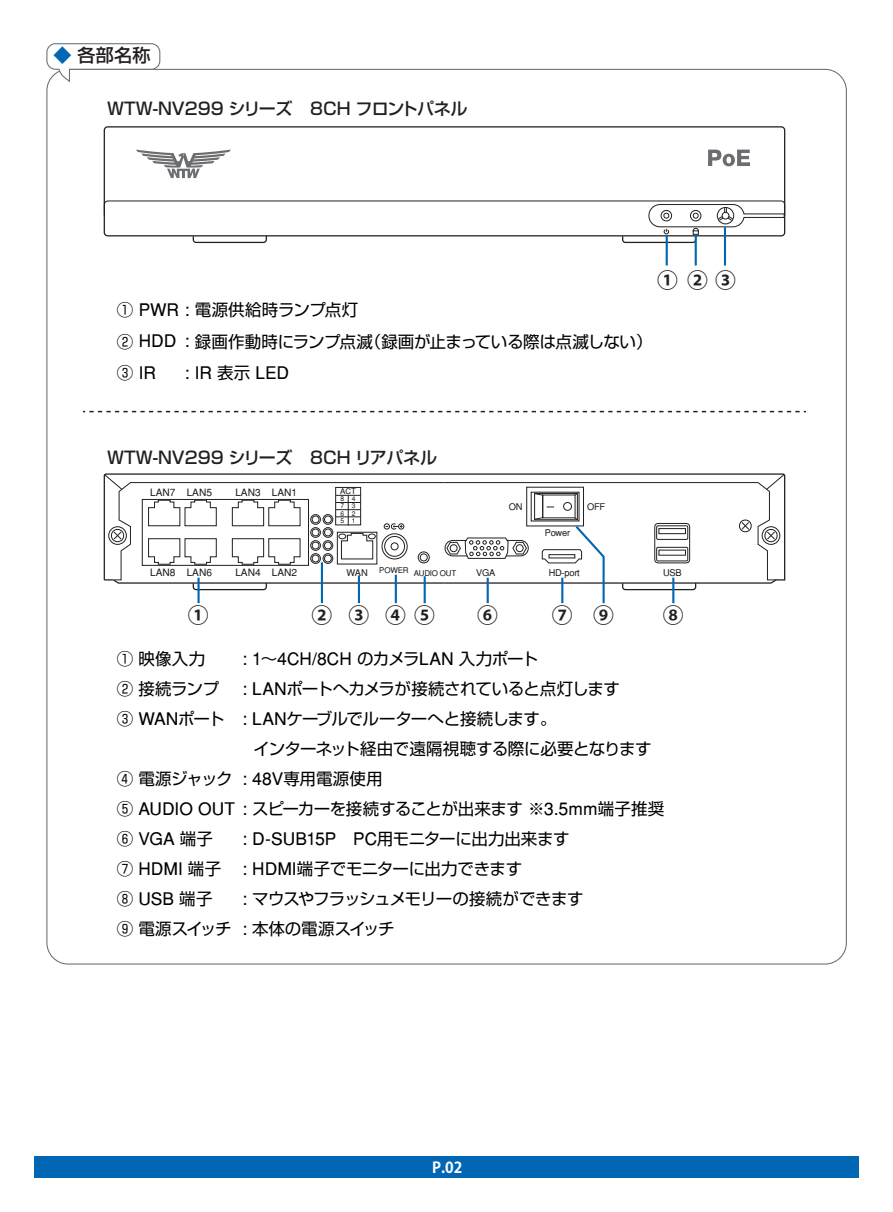
<style>
.page{position:relative;width:893px;height:1212px;background:#fff}
.page>*{position:absolute;margin:0;border:0;box-sizing:border-box;transform-origin:0 0}
.t1{font:700 21px "Koz Go Pro";letter-spacing:.445em;color:#231f20}
.t2{font:500 18px "Shin Go Pro";color:#231f20}
.t3{font:17.4px "Helvetica";letter-spacing:-.01em;color:#000001}
.t4{font:500 16.95px "Shin Go Pro";color:#231f20}
.t5{font:16.5px/30px "Shin Go Pro";letter-spacing:-.025em;color:#000001}
.t6{font:16.5px/30px "Shin Go Pro";letter-spacing:-.05em;color:#000001}
.t7{font:16.5px "Shin Go Pro";letter-spacing:-.06em;color:#000001}
.t8{font:700 15px "Koz Go Pro";color:#fff}
.t9{font:10.05px "Helvetica";color:#231f20}
.t10{font:9.3px "Helvetica";letter-spacing:-.025em;color:#231f20}
.t11{font:7.95px "Helvetica";letter-spacing:-.025em;color:#231f20}
.t12{font:6.6px/7.4px "Helvetica";color:#231f20;text-align:justify}
.s1{color:#0166b3}
.s2{font-family:"Helvetica";font-size:17.4px}
.s3{font-family:"Shin Go Pro";font-size:16.5px}
.s4{font-size:9.3px}
.s5{font-family:"Helvetica";font-size:17.55px}
</style>
<div class="page">
<div style="left:104px;top:126px;width:681px;height:110px;border:1px solid #231f20;border-radius:3px"></div>
<svg style="left:136px;top:150px;width:95px;height:28px"></svg>
<svg style="left:708px;top:150px;width:42px;height:16px"></svg>
<svg style="left:104px;top:200px;width:681px;height:44px"></svg>
<svg style="left:83px;top:411px;width:723px;height:1px"></svg>
<svg style="left:46px;top:43px;width:115px;height:40px"></svg>
<svg style="left:103px;top:473px;width:682px;height:131px"></svg>
<hr style="left:666px;top:236px;width:2px;height:29px;background:#0166b3">
<hr style="left:695px;top:235px;width:2px;height:30px;background:#0166b3">
<hr style="left:724px;top:227px;width:2px;height:38px;background:#0166b3">
<div style="left:34px;top:1157px;width:825px;height:21px;background:#0166b3"></div>
<p class="t2" style="left:53px;top:41px;width:99px"><span class="s1">◆</span> 各部名称</p>
<p class="t4" style="left:107px;top:95px;width:362px">WTW-NV299 シリーズ 8CH フロントパネル</p>
<p class="t5" style="left:117px;top:292px;width:537px;line-height:31.5px">① <span class="s2">PWR :</span> 電源供給時ランプ点灯<br>② <span class="s2">HDD :</span> 録画作動時にランプ点滅（録画が止まっている際は点滅しない）</p>
<p class="t3" style="left:117px;top:362px;width:41px"><span class="s3">③</span> IR</p>
<p class="t3" style="left:185px;top:362px;width:105px">: IR <span class="s3">表示</span> LED</p>
<p class="t1" style="left:657px;top:267px;width:80px">①②③</p>
<p class="t4" style="left:107px;top:443px;width:331px">WTW-NV299 シリーズ 8CH リアパネル</p>
<p class="t9" style="left:150px;top:486px;width:27px">LAN7</p>
<p class="t9" style="left:150px;top:566px;width:27px">LAN8</p>
<p class="t9" style="left:187px;top:486px;width:27px">LAN5</p>
<p class="t9" style="left:187px;top:566px;width:27px">LAN6</p>
<p class="t9" style="left:235px;top:486px;width:27px">LAN3</p>
<p class="t9" style="left:272px;top:486px;width:27px">LAN1</p>
<p class="t11" style="left:340px;top:487px;width:17px">ACT</p>
<p class="t12" style="left:352px;top:495px;width:5px">4<br>3<br>2<br>1</p>
<p class="t12" style="left:340px;top:495px;width:5px">8<br>7<br>6<br>5</p>
<p class="t9" style="left:235px;top:566px;width:27px">LAN4</p>
<p class="t9" style="left:272px;top:566px;width:27px">LAN2</p>
<p class="t11" style="left:346px;top:568px;width:111px"><span class="s4">WAN</span> POWER AUDIO OUT</p>
<p class="t10" style="left:476px;top:567px;width:21px">VGA</p>
<p class="t10" style="left:509px;top:501px;width:15px">ON</p>
<p class="t10" style="left:587px;top:501px;width:20px">OFF</p>
<p class="t10" style="left:545px;top:527px;width:27px">Power</p>
<p class="t10" style="left:549px;top:567px;width:33px">HD-port</p>
<p class="t10" style="left:663px;top:567px;width:20px">USB</p>
<p class="t1" style="left:188px;top:602px;width:22px">①</p>
<p class="t1" style="left:311px;top:602px;width:125px">②③④⑤</p>
<p class="t1" style="left:477px;top:602px;width:22px">⑥</p>
<p class="t1" style="left:552px;top:602px;width:64px">⑦ ⑨</p>
<p class="t1" style="left:663px;top:602px;width:22px">⑧</p>
<p class="t5" style="left:117px;top:642px;width:90px">① 映像入力</p>
<p class="t7" style="left:242px;top:645px;width:297px"><span class="s2">:</span> <span class="s5">1</span>～<span class="s5">4</span><span class="s2">CH/</span><span class="s5">8</span><span class="s2">CH</span> のカメラ<span class="s2">LAN</span> 入力ポート</p>
<p class="t5" style="left:117px;top:672px;width:104px">② 接続ランプ</p>
<p class="t5" style="left:242px;top:672px;width:379px"><span class="s2">: LAN</span>ポートへカメラが接続されていると点灯します</p>
<p class="t6" style="left:117px;top:702px;width:441px">③ <span class="s2">WAN</span>ポート <span class="s2">: LAN</span>ケーブルでルーターへと接続します。</p>
<p class="t5" style="left:254px;top:732px;width:400px">インターネット経由で遠隔視聴する際に必要となります</p>
<p class="t5" style="left:117px;top:762px;width:267px">④ 電源ジャック <span class="s2">:</span> <span class="s5">48</span><span class="s2">V</span>専用電源使用</p>
<p class="t5" style="left:117px;top:792px;width:549px">⑤ <span class="s2">AUDIO OUT :</span> スピーカーを接続することが出来ます ※<span class="s5">3</span><span class="s2">.</span><span class="s5">5</span><span class="s2">mm</span>端子推奨</p>
<p class="t5" style="left:117px;top:822px;width:98px">⑥ <span class="s2">VGA</span> 端子</p>
<p class="t5" style="left:117px;top:822px;width:454px;text-indent:125px"><span class="s2">: D-SUB</span><span class="s5">15</span><span class="s2">P PC</span>用モニターに出力出来ます<br>⑦ <span class="s2">HDMI</span> 端子 <span class="s2">: HDMI</span>端子でモニターに出力できます<br>⑧ <span class="s2">USB</span> 端子</p>
<p class="t6" style="left:117px;top:882px;width:468px;text-indent:125px"><span class="s2">:</span> マウスやフラッシュメモリーの接続ができます<br>⑨ 電源スイッチ <span class="s2">:</span> 本体の電源スイッチ</p>
<p class="t8" style="left:432px;top:1158px;width:32px">P.02</p>
</div>
